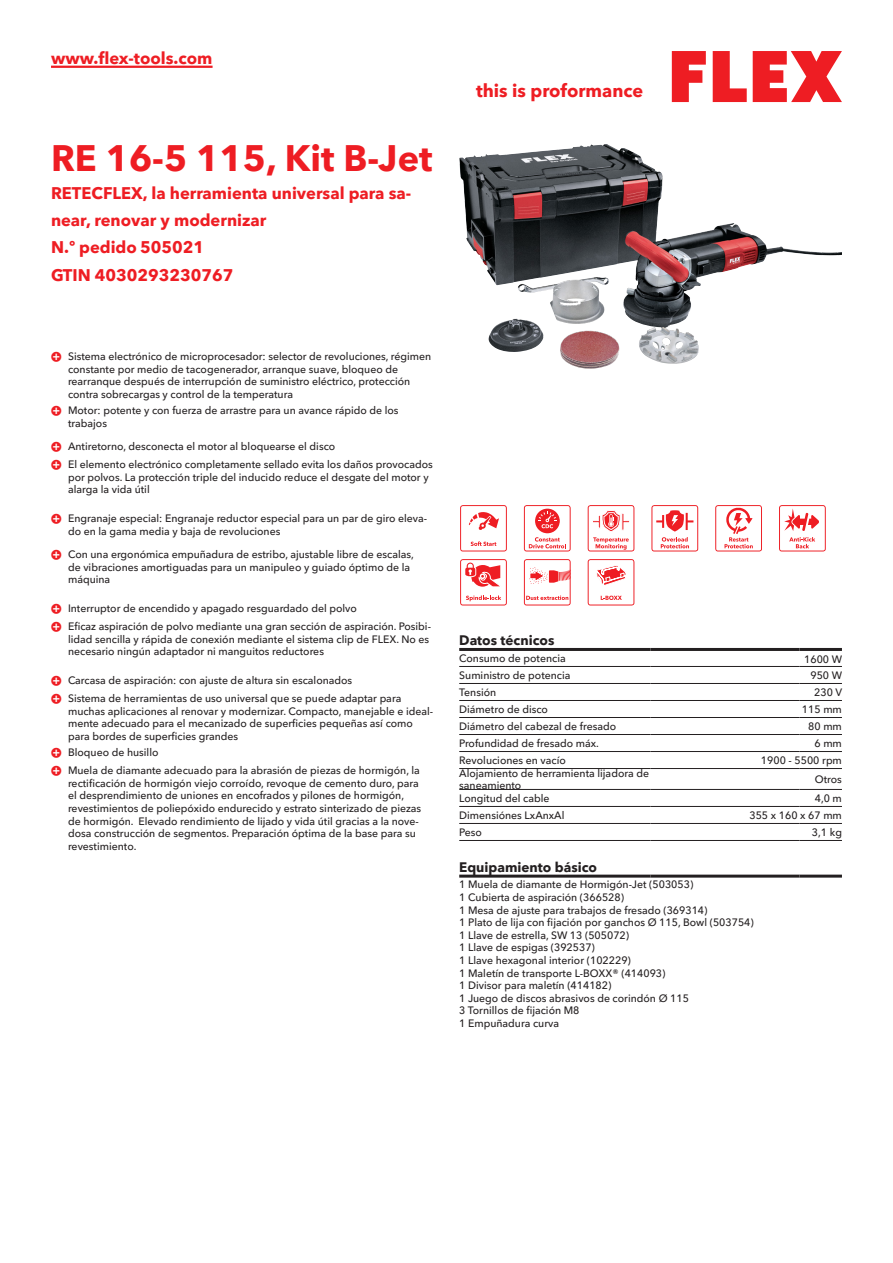
<style>
.page{position:relative;width:893px;height:1263px;background:#fff}
.page>*{position:absolute;margin:0;border:0;box-sizing:border-box;transform-origin:0 0}
.CB_AF_Product-name{font:700 36px "Avenir Next W1 G";color:#ee1d23}
.t1{font:700 18px "Avenir Next W1 G";color:#ee1d23}
.CB_AF_Product-short{font:700 16.5px/27px "Avenir Next W1 G";color:#ee1d23}
.CB_AF_Order-number{font:700 16.5px "Avenir Next W1 G";color:#ee1d23}
.CB_AF_Table-headline{font:700 13.5px "Avenir Next W1 G";color:#231f20}
.CB_AF_Table-specific{font:500 10.5px/12.6px "Avenir Next W1 G";color:#231f20}
</style>
<div class="page">
<svg style="left:672px;top:51px;width:34px;height:51px"></svg>
<svg style="left:713px;top:51px;width:34px;height:51px"></svg>
<svg style="left:753px;top:51px;width:89px;height:51px"></svg>
<hr style="left:51px;top:66px;width:162px;height:2px;background:#ee1d23">
<img style="left:459px;top:144px;width:202px;height:186px">
<hr style="left:459px;top:666px;width:192px;height:1px;background:#231f20">
<hr style="left:651px;top:666px;width:148px;height:1px;background:#231f20">
<hr style="left:799px;top:666px;width:43px;height:1px;background:#231f20">
<hr style="left:459px;top:683px;width:192px;height:1px;background:#231f20">
<hr style="left:651px;top:683px;width:148px;height:1px;background:#231f20">
<hr style="left:799px;top:683px;width:43px;height:1px;background:#231f20">
<hr style="left:459px;top:700px;width:192px;height:1px;background:#231f20">
<hr style="left:651px;top:700px;width:148px;height:1px;background:#231f20">
<hr style="left:799px;top:700px;width:43px;height:1px;background:#231f20">
<hr style="left:459px;top:717px;width:192px;height:1px;background:#231f20">
<hr style="left:651px;top:717px;width:148px;height:1px;background:#231f20">
<hr style="left:799px;top:717px;width:43px;height:1px;background:#231f20">
<hr style="left:459px;top:734px;width:192px;height:1px;background:#231f20">
<hr style="left:651px;top:734px;width:148px;height:1px;background:#231f20">
<hr style="left:799px;top:734px;width:43px;height:1px;background:#231f20">
<hr style="left:459px;top:751px;width:192px;height:1px;background:#231f20">
<hr style="left:651px;top:751px;width:148px;height:1px;background:#231f20">
<hr style="left:799px;top:751px;width:43px;height:1px;background:#231f20">
<hr style="left:459px;top:768px;width:192px;height:1px;background:#231f20">
<hr style="left:651px;top:768px;width:148px;height:1px;background:#231f20">
<hr style="left:799px;top:768px;width:43px;height:1px;background:#231f20">
<hr style="left:459px;top:789px;width:192px;height:1px;background:#231f20">
<hr style="left:651px;top:789px;width:148px;height:1px;background:#231f20">
<hr style="left:799px;top:789px;width:43px;height:1px;background:#231f20">
<hr style="left:459px;top:806px;width:192px;height:1px;background:#231f20">
<hr style="left:651px;top:806px;width:148px;height:1px;background:#231f20">
<hr style="left:799px;top:806px;width:43px;height:1px;background:#231f20">
<hr style="left:459px;top:823px;width:192px;height:1px;background:#231f20">
<hr style="left:651px;top:823px;width:148px;height:1px;background:#231f20">
<hr style="left:799px;top:823px;width:43px;height:1px;background:#231f20">
<hr style="left:459px;top:840px;width:192px;height:1px;background:#231f20">
<hr style="left:651px;top:840px;width:148px;height:1px;background:#231f20">
<hr style="left:799px;top:840px;width:43px;height:1px;background:#231f20">
<hr style="left:459px;top:648px;width:192px;height:3px;background:#231f20">
<hr style="left:651px;top:648px;width:148px;height:3px;background:#231f20">
<hr style="left:799px;top:648px;width:43px;height:3px;background:#231f20">
<hr style="left:459px;top:875px;width:192px;height:3px;background:#231f20">
<hr style="left:651px;top:875px;width:148px;height:3px;background:#231f20">
<hr style="left:799px;top:875px;width:43px;height:3px;background:#231f20">
<svg style="left:460px;top:505px;width:47px;height:46px"></svg>
<svg style="left:524px;top:505px;width:47px;height:46px"></svg>
<svg style="left:588px;top:505px;width:46px;height:46px"></svg>
<svg style="left:651px;top:505px;width:47px;height:46px"></svg>
<svg style="left:715px;top:505px;width:47px;height:46px"></svg>
<svg style="left:779px;top:505px;width:47px;height:46px"></svg>
<svg style="left:460px;top:559px;width:47px;height:46px"></svg>
<svg style="left:524px;top:559px;width:47px;height:46px"></svg>
<svg style="left:588px;top:559px;width:46px;height:46px"></svg>
<h3 class="CB_AF_Product-short" style="left:51px;top:43px;width:163px">www.flex-tools.com</h3>
<p class="CB_AF_Product-name" style="left:51px;top:130px;width:383px">RE 16-5 115, Kit B-Jet</p>
<p class="CB_AF_Product-short" style="left:51px;top:178px;width:362px">RETECFLEX, la herramienta universal para sa&shy;near, renovar y modernizar</p>
<p class="CB_AF_Order-number" style="left:51px;top:234px;width:155px">N.º pedido 505021</p>
<p class="CB_AF_Order-number" style="left:51px;top:262px;width:184px">GTIN 4030293230767</p>
<h2 class="t1" style="left:476px;top:77px;width:169px">this is proformance</h2>
<p class="CB_AF_Table-specific" style="left:68px;top:349px;width:365px">Sistema electrónico de microprocesador: selector de revoluciones, régimen constante por medio de tacogenerador, arranque suave, bloqueo de rearranque después de interrupción de suministro eléctrico, protección contra sobrecargas y control de la temperatura</p>
<p class="CB_AF_Table-specific" style="left:68px;top:403px;width:332px">Motor: potente y con fuerza de arrastre para un avance rápido de los trabajos</p>
<p class="CB_AF_Table-specific" style="left:68px;top:439px;width:269px">Antiretorno, desconecta el motor al bloquearse el disco</p>
<p class="CB_AF_Table-specific" style="left:68px;top:457px;width:366px">El elemento electrónico completamente sellado evita los daños provocados por polvos. La protección triple del inducido reduce el desgate del motor y alarga la vida útil</p>
<p class="CB_AF_Table-specific" style="left:68px;top:511px;width:361px">Engranaje especial: Engranaje reductor especial para un par de giro eleva&shy;do en la gama media y baja de revoluciones</p>
<p class="CB_AF_Table-specific" style="left:68px;top:547px;width:347px">Con una ergonómica empuñadura de estribo, ajustable libre de escalas, de vibraciones amortiguadas para un manipuleo y guiado óptimo de la máquina</p>
<p class="CB_AF_Table-specific" style="left:68px;top:601px;width:290px">Interruptor de encendido y apagado resguardado del polvo</p>
<p class="CB_AF_Table-specific" style="left:68px;top:619px;width:365px">Eficaz aspiración de polvo mediante una gran sección de aspiración. Posibi&shy;lidad sencilla y rápida de conexión mediante el sistema clip de FLEX. No es necesario ningún adaptador ni manguitos reductores</p>
<p class="CB_AF_Table-specific" style="left:68px;top:673px;width:286px">Carcasa de aspiración: con ajuste de altura sin escalonados</p>
<p class="CB_AF_Table-specific" style="left:68px;top:691px;width:367px">Sistema de herramientas de uso universal que se puede adaptar para muchas aplicaciones al renovar y modernizar. Compacto, manejable e ideal&shy;mente adecuado para el mecanizado de superficies pequeñas así como para bordes de superficies grandes</p>
<p class="CB_AF_Table-specific" style="left:68px;top:745px;width:92px">Bloqueo de husillo</p>
<p class="CB_AF_Table-specific" style="left:68px;top:763px;width:355px">Muela de diamante adecuado para la abrasión de piezas de hormigón, la rectificación de hormigón viejo corroído, revoque de cemento duro, para el desprendimiento de uniones en encofrados y pilones de hormigón, revestimientos de poliepóxido endurecido y estrato sinterizado de piezas de hormigón. Elevado rendimiento de lijado y vida útil gracias a la nove&shy;dosa construcción de segmentos. Preparación óptima de la base para su revestimiento.</p>
<p class="CB_AF_Table-headline" style="left:459px;top:630px;width:97px">Datos técnicos</p>
<p class="CB_AF_Table-specific" style="left:459px;top:651px;width:108px">Consumo de potencia</p>
<p class="CB_AF_Table-specific" style="left:804px;top:652px;width:39px">1600 W</p>
<p class="CB_AF_Table-specific" style="left:459px;top:668px;width:113px">Suministro de potencia</p>
<p class="CB_AF_Table-specific" style="left:810px;top:668px;width:33px">950 W</p>
<p class="CB_AF_Table-specific" style="left:459px;top:685px;width:38px">Tensión</p>
<p class="CB_AF_Table-specific" style="left:814px;top:685px;width:29px">230 V</p>
<p class="CB_AF_Table-specific" style="left:459px;top:702px;width:90px">Diámetro de disco</p>
<p class="CB_AF_Table-specific" style="left:802px;top:702px;width:41px">115 mm</p>
<p class="CB_AF_Table-specific" style="left:459px;top:719px;width:158px">Diámetro del cabezal de fresado</p>
<p class="CB_AF_Table-specific" style="left:808px;top:719px;width:35px">80 mm</p>
<p class="CB_AF_Table-specific" style="left:459px;top:736px;width:141px">Profundidad de fresado máx.</p>
<p class="CB_AF_Table-specific" style="left:814px;top:736px;width:29px">6 mm</p>
<p class="CB_AF_Table-specific" style="left:459px;top:753px;width:108px">Revoluciones en vacío</p>
<p class="CB_AF_Table-specific" style="left:761px;top:753px;width:82px">1900 - 5500 rpm</p>
<p class="CB_AF_Table-specific" style="left:459px;top:766px;width:191px">Alojamiento de herramienta lijadora de saneamiento</p>
<p class="CB_AF_Table-specific" style="left:815px;top:772px;width:29px">Otros</p>
<p class="CB_AF_Table-specific" style="left:459px;top:791px;width:92px">Longitud del cable</p>
<p class="CB_AF_Table-specific" style="left:815px;top:791px;width:29px">4,0 m</p>
<p class="CB_AF_Table-specific" style="left:459px;top:808px;width:107px">Dimensiónes LxAnxAl</p>
<p class="CB_AF_Table-specific" style="left:749px;top:808px;width:94px">355 x 160 x 67 mm</p>
<p class="CB_AF_Table-specific" style="left:459px;top:825px;width:24px">Peso</p>
<p class="CB_AF_Table-specific" style="left:812px;top:825px;width:32px">3,1 kg</p>
<p class="CB_AF_Table-headline" style="left:459px;top:856px;width:139px">Equipamiento básico</p>
<p class="CB_AF_Table-specific" style="left:459px;top:877px;width:296px">1 Muela de diamante de Hormigón-Jet (503053)<br>1 Cubierta de aspiración (366528)<br>1 Mesa de ajuste para trabajos de fresado (369314)<br>1 Plato de lija con fijación por ganchos Ø 115, Bowl (503754)<br>1 Llave de estrella, SW 13 (505072)<br>1 Llave de espigas (392537)<br>1 Llave hexagonal interior (102229)<br>1 Maletín de transporte L-BOXX® (414093)<br>1 Divisor para maletín (414182)<br>1 Juego de discos abrasivos de corindón Ø 115<br>3 Tornillos de fijación M8<br>1 Empuñadura curva</p>
</div>
